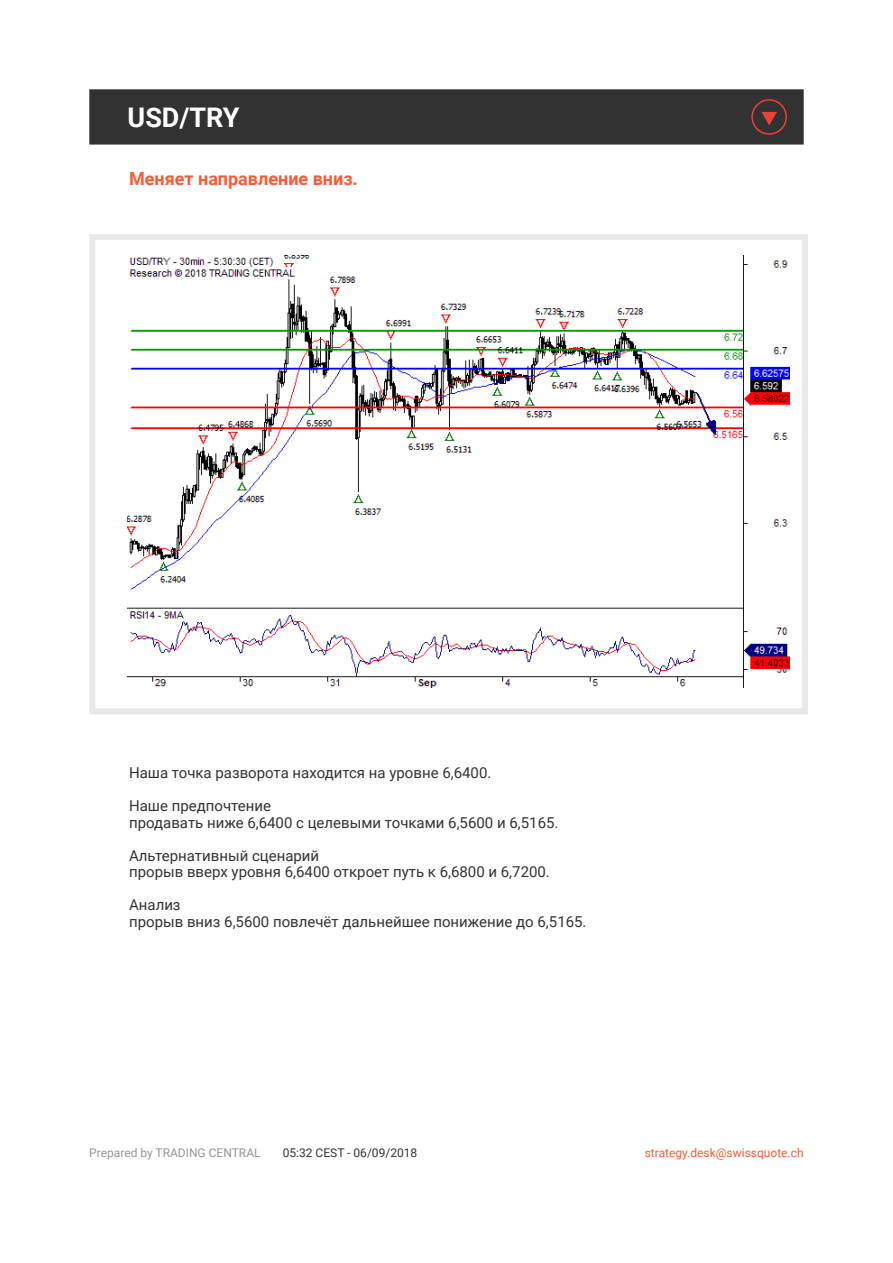
<style>
.page{position:relative;width:893px;height:1263px;background:#fff}
.page>*{position:absolute;margin:0;border:0;box-sizing:border-box;transform-origin:0 0}
.t1{font:700 27px "Roboto";color:#fff}
.t2{font:700 18px "Roboto";color:#fa5b35}
.t3{font:15px/16.5px "Roboto";color:#323232}
.t4{font:12px "Roboto";color:#fa5b35}
.t5{font:12px "Roboto";color:#939598}
.t6{font:12px "Roboto";color:#323232}
</style>
<div class="page">
<div style="left:89px;top:234px;width:719px;height:480px;border:6px solid #e9e8e7"></div>
<div style="left:89px;top:89px;width:715px;height:56px;background:#323232;border:2px solid #323232"></div>
<img style="left:128px;top:255px;width:661px;height:432px">
<svg style="left:751px;top:99px;width:36px;height:36px"></svg>
<h1 class="t1" style="left:128px;top:98px;width:113px">USD/TRY</h1>
<p class="t2" style="left:129px;top:166px;width:230px">Меняет направление вниз.</p>
<p class="t3" style="left:129px;top:764px;width:364px">Наша точка разворота находится на уровне 6,6400.</p>
<p class="t3" style="left:129px;top:797px;width:431px">Наше предпочтение<br>продавать ниже 6,6400 с целевыми точками 6,5600 и 6,5165.</p>
<p class="t3" style="left:129px;top:846px;width:422px">Альтернативный сценарий<br>прорыв вверх уровня 6,6400 откроет путь к 6,6800 и 6,7200.</p>
<p class="t3" style="left:129px;top:896px;width:459px">Анализ<br>прорыв вниз 6,5600 повлечёт дальнейшее понижение до 6,5165.</p>
<p class="t5" style="left:89px;top:1144px;width:173px">Prepared by TRADING CENTRAL</p>
<p class="t6" style="left:283px;top:1144px;width:136px">05:32 CEST - 06/09/2018</p>
<p class="t4" style="left:645px;top:1144px;width:160px">strategy.desk@swissquote.ch</p>
</div>
